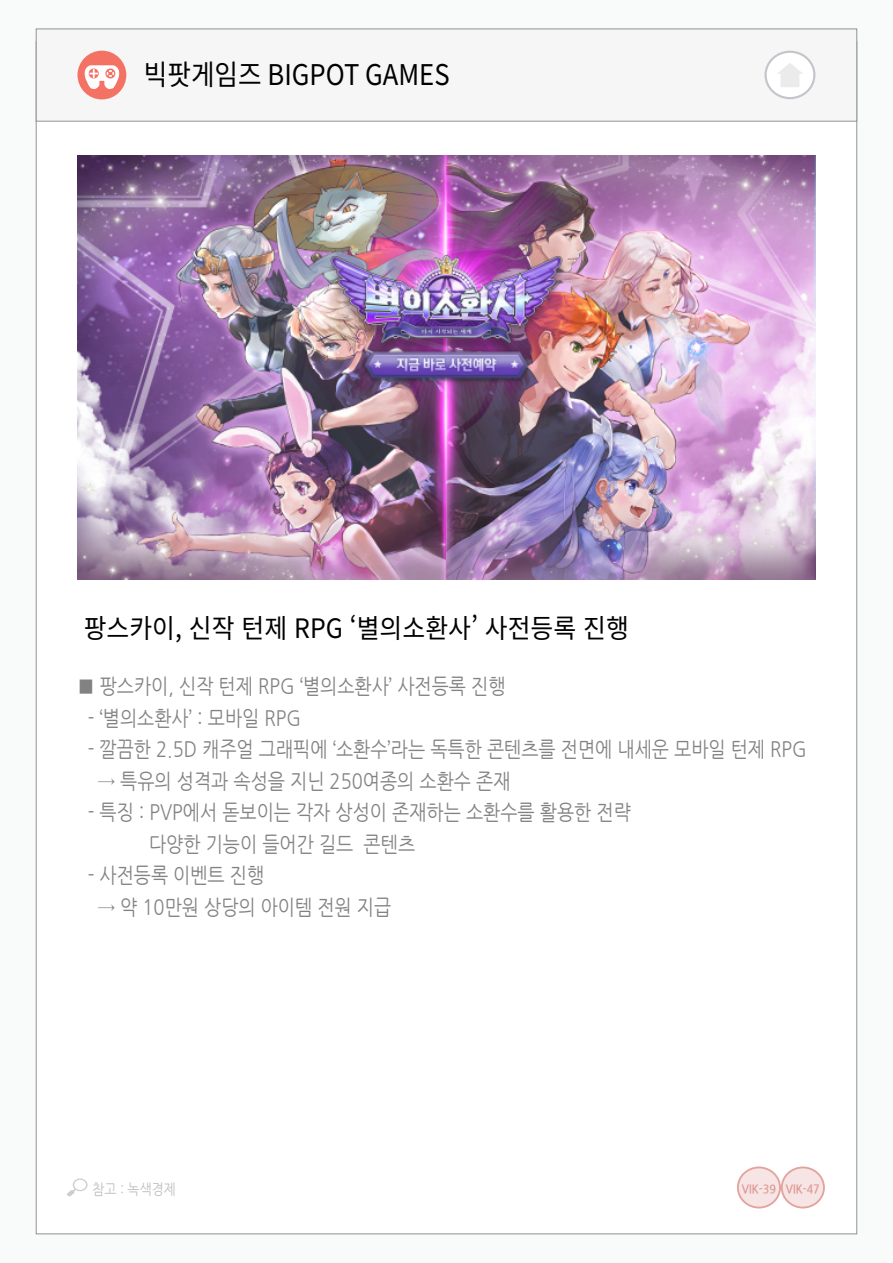
<style>
.page{position:relative;width:893px;height:1263px;background:#f9fafa}
.page>*{position:absolute;margin:0;border:0;box-sizing:border-box;transform-origin:0 0}
.t1{font:28.5px "Noto Sans CJ Kkr";color:#000;scale:.9 1}
.t2{font:26.7px "Noto Sans CJ Kkr";color:#000;scale:.93 1}
.t3{font:21px/31.5px "Nanum Gothic";color:#828282;scale:.87 1}
.t4{font:14.85px "Nanum Gothic";color:#bfc0c0;scale:.86 1}
.t5{font:700 12.15px "Nanum Gothic";color:#df9994;scale:.9 1}
</style>
<div class="page">
<div style="left:36px;top:42px;width:821px;height:1192px;background:#fff"></div>
<div style="left:36px;top:29px;width:821px;height:92px;background:#f6f6f6;border:1px solid #929292"></div>
<svg style="left:67px;top:1178px;width:20px;height:18px"></svg>
<div style="left:78px;top:51px;width:48px;height:48px;background:#f47264;border-radius:50%"></div>
<svg style="left:782px;top:1167px;width:42px;height:40px"></svg>
<div style="left:781px;top:1166px;width:44px;height:42px;border:2px solid #c03329;border-radius:50%"></div>
<svg style="left:738px;top:1167px;width:42px;height:40px"></svg>
<div style="left:737px;top:1166px;width:44px;height:42px;border:2px solid #c03329;border-radius:50%"></div>
<svg style="left:78px;top:65px;width:47px;height:26px"></svg>
<div style="left:766px;top:52px;width:48px;height:46px;background:#fff;border-radius:50%"></div>
<div style="left:764px;top:51px;width:51px;height:48px;border:2px solid #c4c5ca;border-radius:50%"></div>
<svg style="left:777px;top:63px;width:26px;height:24px"></svg>
<img style="left:78px;top:156px;width:737px;height:424px">
<h1 class="t1" style="left:144px;top:58px;width:341px">빅팟게임즈 BIGPOT GAMES</h1>
<p class="t2" style="left:84px;top:613px;width:588px">팡스카이, 신작 턴제 RPG ‘별의소환사’ 사전등록 진행</p>
<p class="t3" style="left:78px;top:671px;width:494px">■ 팡스카이, 신작 턴제 RPG ‘별의소환사’ 사전등록 진행</p>
<p class="t3" style="left:88px;top:702px;width:247px">- ‘별의소환사’ : 모바일 RPG</p>
<p class="t3" style="left:88px;top:734px;width:828px">- 깔끔한 2.5D 캐주얼 그래픽에 ‘소환수’라는 독특한 콘텐츠를 전면에 내세운 모바일 턴제 RPG</p>
<p class="t3" style="left:98px;top:765px;width:476px">→ 특유의 성격과 속성을 지닌 250여종의 소환수 존재</p>
<p class="t3" style="left:149px;top:797px;width:555px;text-indent:-61px">- 특징 : PVP에서 돋보이는 각자 상성이 존재하는 소환수를 활용한 전략 다양한 기능이 들어간 길드 콘텐츠</p>
<p class="t3" style="left:88px;top:860px;width:204px">- 사전등록 이벤트 진행</p>
<p class="t3" style="left:98px;top:891px;width:339px">→ 약 10만원 상당의 아이템 전원 지급</p>
<p class="t4" style="left:93px;top:1182px;width:98px">참고 : 녹색경제</p>
<p class="t5" style="left:742px;top:1183px;width:88px">VIK-39 VIK-47</p>
</div>
